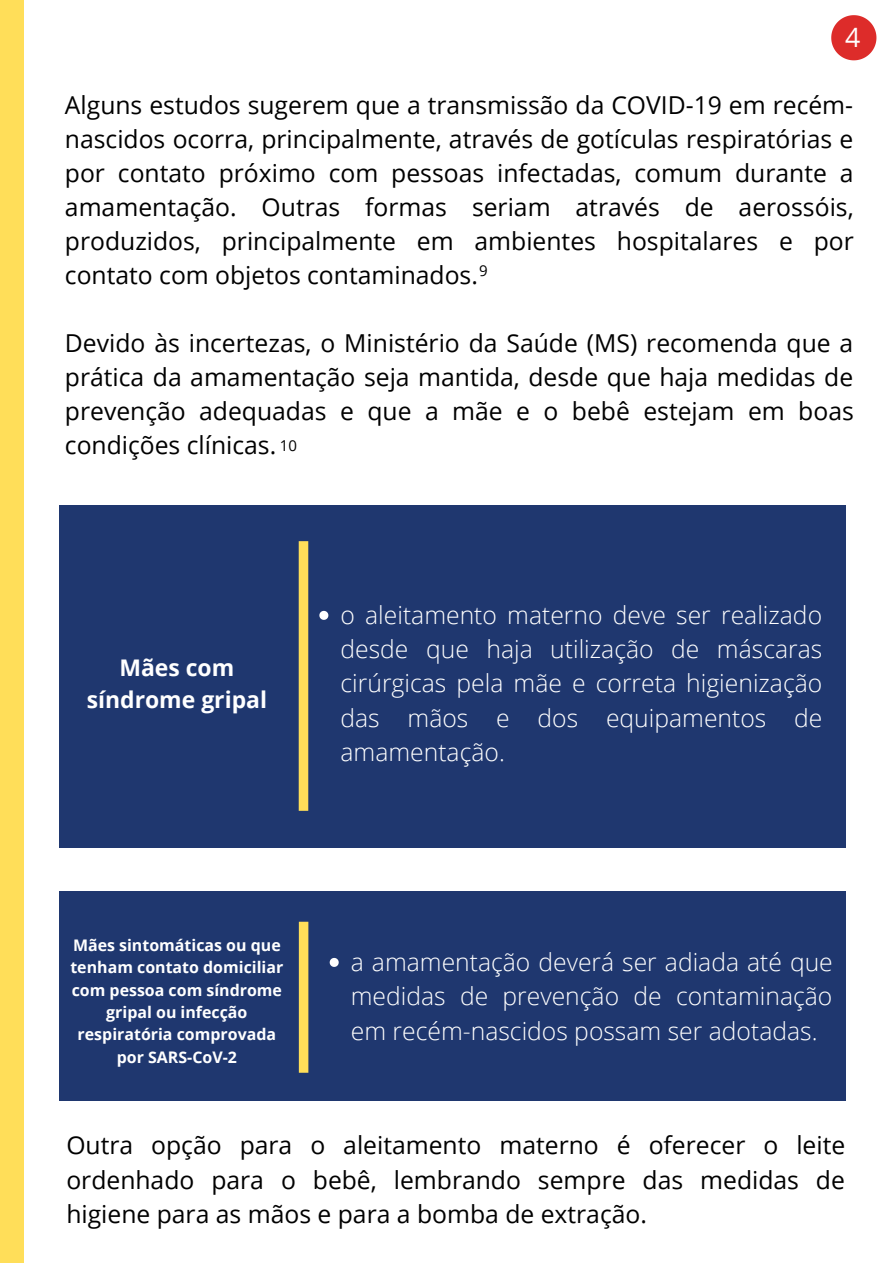
<style>
.page{position:relative;width:893px;height:1263px;background:#fff}
.page>*{position:absolute;margin:0;border:0;box-sizing:border-box;transform-origin:0 0}
.t1{font:26.7px "Open Sans";color:#fff}
.t2{font:24.67px/34px "Open Sans";color:#000;text-align:justify}
.t3{font:300 24.67px/34.3px "Open Sans";color:#fff;text-align:justify}
.t4{font:700 22.95px/32px "Open Sans";color:#fff;text-align:center}
.t5{font:700 15.98px/22.3px "Open Sans";color:#fff;text-align:center}
.t6{font:15px "Open Sans";color:#000}
</style>
<div class="page">
<div style="left:0;top:0;width:23px;height:1263px;background:#ffde59"></div>
<svg style="left:831px;top:15px;width:45px;height:45px"></svg>
<div style="left:59px;top:505px;width:786px;height:342px;background:#1f376f"></div>
<svg style="left:319px;top:611px;width:9px;height:9px"></svg>
<div style="left:299px;top:541px;width:9px;height:270px;background:#ffde59"></div>
<div style="left:59px;top:892px;width:786px;height:209px;background:#1f376f"></div>
<svg style="left:299px;top:922px;width:9px;height:151px"></svg>
<svg style="left:330px;top:958px;width:9px;height:9px"></svg>
<p class="t1" style="left:845px;top:19px;width:17px">4</p>
<p class="t2" style="left:65px;top:87px;width:790px">Alguns estudos sugerem que a transmissão da COVID-19 em recém&shy;nascidos ocorra, principalmente, através de gotículas respiratórias e por contato próximo com pessoas infectadas, comum durante a amamentação. Outras formas seriam através de aerossóis, produzidos, principalmente em ambientes hospitalares e por contato com objetos contaminados.</p>
<p class="t6" style="left:479px;top:260px;width:10px">9</p>
<p class="t2" style="left:65px;top:325px;width:790px">Devido às incertezas, o Ministério da Saúde (MS) recomenda que a prática da amamentação seja mantida, desde que haja medidas de prevenção adequadas e que a mãe e o bebê estejam em boas condições clínicas.</p>
<p class="t6" style="left:280px;top:434px;width:19px">10</p>
<p class="t4" style="left:87px;top:651px;width:182px">Mães com síndrome gripal</p>
<p class="t3" style="left:340px;top:597px;width:483px">o aleitamento materno deve ser realizado desde que haja utilização de máscaras cirúrgicas pela mãe e correta higienização das mãos e dos equipamentos de amamentação.</p>
<p class="t5" style="left:70px;top:934px;width:214px">Mães sintomáticas ou que tenham contato domiciliar com pessoa com síndrome gripal ou infecção respiratória comprovada por SARS-CoV-2</p>
<p class="t3" style="left:351px;top:944px;width:483px">a amamentação deverá ser adiada até que medidas de prevenção de contaminação em recém-nascidos possam ser adotadas.</p>
<p class="t2" style="left:66px;top:1128px;width:780px">Outra opção para o aleitamento materno é oferecer o leite ordenhado para o bebê, lembrando sempre das medidas de higiene para as mãos e para a bomba de extração.</p>
</div>
